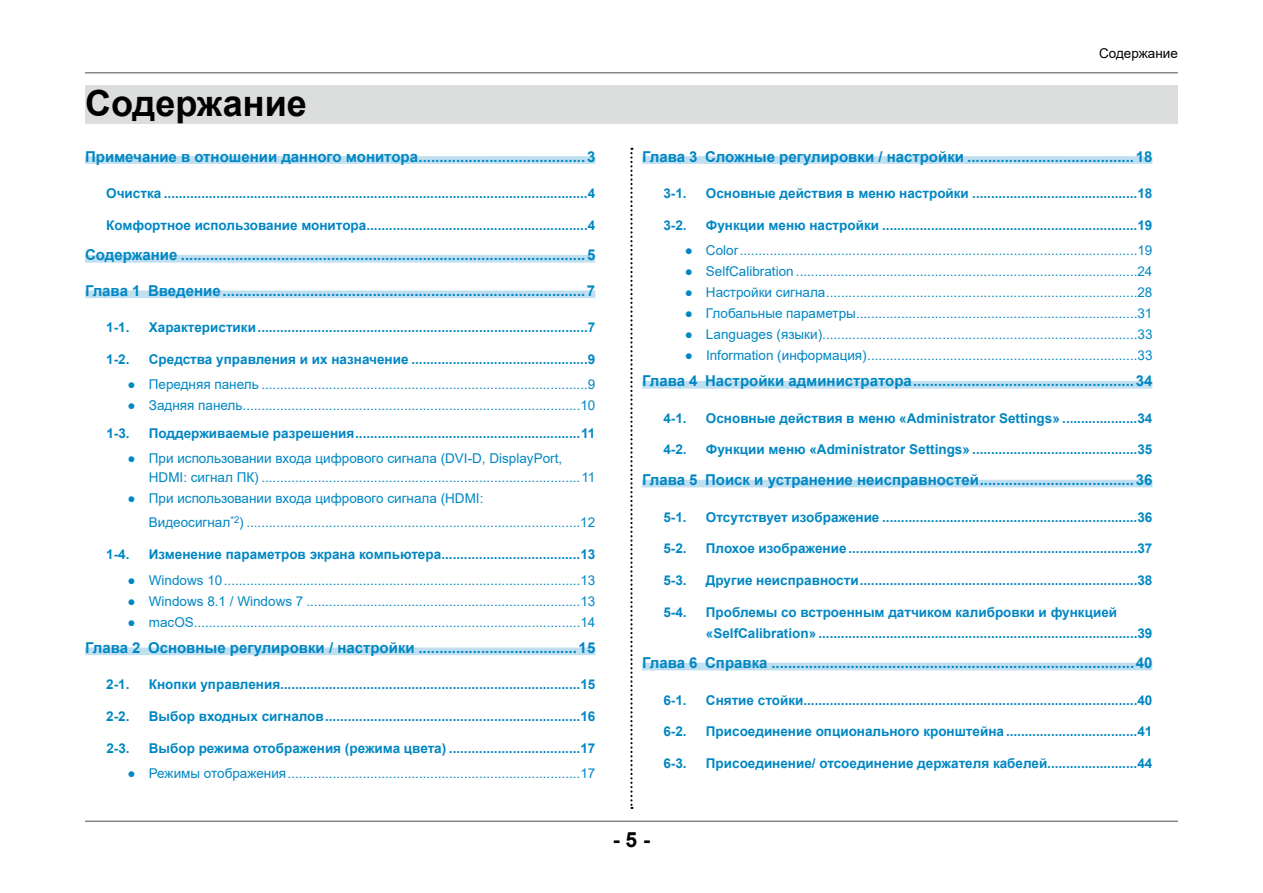
<style>
.page{position:relative;width:1263px;height:893px;background:#fff}
.page>*{position:absolute;margin:0;border:0;box-sizing:border-box;transform-origin:0 0}
.t1{font:700 36px "Arial";color:#000}
.t2{font:700 21px "Arial";color:#000}
.t3{font:700 15px "Arial";color:#0087c3}
.t4{font:700 13.5px "Arial";color:#0087c3}
.t5{font:13.5px/21px "Arial";color:#0087c3}
.t6{font:13.5px "Arial";color:#000}
.t7{font:9.45px "Arial";color:#0087c3}
.s1{font-size:13.5px}
</style>
<div class="page">
<hr style="left:85px;top:821px;width:1093px;height:1px;background:#595757">
<hr style="left:85px;top:72px;width:1093px;height:1px;background:#595757">
<svg style="left:630px;top:148px;width:2px;height:661px"></svg>
<div style="left:85px;top:85px;width:1093px;height:39px;background:#dcdddd"></div>
<div style="left:85px;top:156px;width:510px;height:8px;background:#c0dff1"></div>
<div style="left:85px;top:255px;width:510px;height:8px;background:#c0dff1"></div>
<div style="left:85px;top:290px;width:510px;height:8px;background:#c0dff1"></div>
<div style="left:85px;top:647px;width:510px;height:8px;background:#c0dff1"></div>
<div style="left:642px;top:156px;width:510px;height:8px;background:#c0dff1"></div>
<div style="left:642px;top:381px;width:510px;height:8px;background:#c0dff1"></div>
<div style="left:642px;top:480px;width:510px;height:7px;background:#c0dff1"></div>
<div style="left:642px;top:663px;width:510px;height:7px;background:#c0dff1"></div>
<h1 class="t1" style="left:85px;top:78px;width:223px">Содержание</h1>
<p class="t3" style="left:85px;top:146px;width:512px">Примечание в отношении данного монитора........................................3</p>
<p class="t4" style="left:106px;top:184px;width:490px">Очистка .................................................................................................................4</p>
<p class="t4" style="left:106px;top:215px;width:490px">Комфортное использование монитора...........................................................4</p>
<p class="t3" style="left:85px;top:245px;width:512px">Содержание .................................................................................................5</p>
<p class="t3" style="left:148px;top:280px;width:449px">Введение .......................................................................................7</p>
<p class="t3" style="left:85px;top:280px;width:57px">Глава 1</p>
<p class="t4" style="left:106px;top:318px;width:25px">1-1.</p>
<p class="t4" style="left:149px;top:318px;width:448px">Характеристики ........................................................................................7</p>
<p class="t4" style="left:106px;top:350px;width:25px">1-2.</p>
<p class="t4" style="left:149px;top:350px;width:448px">Средства управления и их назначение ...............................................9</p>
<p class="t5" style="left:128px;top:374px;width:10px">●</p>
<p class="t5" style="left:149px;top:374px;width:448px">Передняя панель .......................................................................................9</p>
<p class="t5" style="left:128px;top:395px;width:10px">●</p>
<p class="t5" style="left:149px;top:395px;width:448px">Задняя панель..........................................................................................10</p>
<p class="t4" style="left:106px;top:423px;width:25px">1-3.</p>
<p class="t4" style="left:149px;top:423px;width:448px">Поддерживаемые разрешения............................................................11</p>
<p class="t5" style="left:128px;top:448px;width:10px">●</p>
<p class="t5" style="left:149px;top:448px;width:415px">При использовании входа цифрового сигнала (DVI D- , DisplayPort,</p>
<p class="t5" style="left:128px;top:488px;width:10px">●</p>
<p class="t5" style="left:149px;top:467px;width:448px">HDMI: сигнал ПК( .....................................................................................11<br>При использовании входа цифрового сигнала (HDMI:</p>
<p class="t4" style="left:106px;top:545px;width:25px">1-4.</p>
<p class="t7" style="left:230px;top:513px;width:15px"><span class="s1">(</span>2*</p>
<p class="t5" style="left:246px;top:512px;width:350px">.........................................................................................12</p>
<p class="t5" style="left:149px;top:512px;width:83px">Видеосигнал</p>
<p class="t4" style="left:149px;top:545px;width:448px">Изменение параметров экрана компьютера.....................................13</p>
<p class="t5" style="left:128px;top:569px;width:10px">●</p>
<p class="t5" style="left:149px;top:569px;width:448px">Windows 10...............................................................................................13</p>
<p class="t5" style="left:128px;top:590px;width:10px">●</p>
<p class="t5" style="left:149px;top:590px;width:448px">Windows 8.1 / Windows 7 .........................................................................13</p>
<p class="t5" style="left:128px;top:611px;width:10px">●</p>
<p class="t5" style="left:149px;top:611px;width:448px">macOS.......................................................................................................14</p>
<p class="t3" style="left:85px;top:637px;width:57px">Глава 2</p>
<p class="t3" style="left:148px;top:637px;width:449px">Основные регулировки / настройки ......................................15</p>
<p class="t4" style="left:106px;top:675px;width:25px">2-1.</p>
<p class="t4" style="left:149px;top:675px;width:448px">Кнопки управления................................................................................15</p>
<p class="t4" style="left:106px;top:707px;width:25px">2-2.</p>
<p class="t4" style="left:149px;top:707px;width:448px">Выбор входных сигналов....................................................................16</p>
<p class="t4" style="left:106px;top:738px;width:25px">2-3.</p>
<p class="t4" style="left:149px;top:738px;width:448px">Выбор режима отображения (режима цвета( ...................................17</p>
<p class="t5" style="left:128px;top:763px;width:10px">●</p>
<p class="t5" style="left:149px;top:763px;width:448px">Режимы отображения..............................................................................17</p>
<p class="t6" style="left:1099px;top:44px;width:80px">Содержание</p>
<p class="t3" style="left:642px;top:146px;width:57px">Глава 3</p>
<p class="t3" style="left:705px;top:146px;width:449px">Сложные регулировки / настройки ........................................18</p>
<p class="t4" style="left:663px;top:184px;width:25px">3-1.</p>
<p class="t4" style="left:706px;top:184px;width:448px">Основные действия в меню настройки ............................................18</p>
<p class="t4" style="left:663px;top:215px;width:25px">3-2.</p>
<p class="t4" style="left:706px;top:215px;width:448px">Функции меню настройки ....................................................................19</p>
<p class="t5" style="left:685px;top:240px;width:10px">●</p>
<p class="t5" style="left:706px;top:240px;width:448px">Color..........................................................................................................19</p>
<p class="t5" style="left:685px;top:261px;width:10px">●</p>
<p class="t5" style="left:706px;top:261px;width:448px">SelfCalibration ...........................................................................................24</p>
<p class="t5" style="left:685px;top:282px;width:10px">●</p>
<p class="t5" style="left:706px;top:282px;width:448px">Настройки сигнала...................................................................................28</p>
<p class="t5" style="left:685px;top:303px;width:10px">●</p>
<p class="t5" style="left:706px;top:303px;width:448px">Глобальные параметры...........................................................................31</p>
<p class="t5" style="left:685px;top:324px;width:10px">●</p>
<p class="t5" style="left:706px;top:324px;width:448px">Languages (языки(....................................................................................33</p>
<p class="t5" style="left:685px;top:345px;width:10px">●</p>
<p class="t5" style="left:706px;top:345px;width:448px">Information (информация(........................................................................33</p>
<p class="t3" style="left:642px;top:371px;width:57px">Глава 4</p>
<p class="t3" style="left:705px;top:371px;width:449px">Настройки администратора.....................................................34</p>
<p class="t4" style="left:663px;top:409px;width:25px">4-1.</p>
<p class="t4" style="left:706px;top:409px;width:448px">Основные действия в меню «Administrator Settings« ....................34</p>
<p class="t4" style="left:663px;top:440px;width:25px">4-2.</p>
<p class="t4" style="left:706px;top:440px;width:448px">Функции меню «Administrator Settings« ............................................35</p>
<p class="t3" style="left:642px;top:469px;width:57px">Глава 5</p>
<p class="t3" style="left:705px;top:469px;width:449px">Поиск и устранение неисправностей.....................................36</p>
<p class="t4" style="left:663px;top:507px;width:25px">5-1.</p>
<p class="t4" style="left:706px;top:507px;width:448px">Отсутствует изображение ....................................................................36</p>
<p class="t4" style="left:663px;top:539px;width:25px">5-2.</p>
<p class="t4" style="left:706px;top:539px;width:448px">Плохое изображение.............................................................................37</p>
<p class="t4" style="left:663px;top:571px;width:25px">5-3.</p>
<p class="t4" style="left:706px;top:571px;width:448px">Другие неисправности..........................................................................38</p>
<p class="t4" style="left:663px;top:602px;width:25px">5-4.</p>
<p class="t4" style="left:706px;top:602px;width:413px">Проблемы со встроенным датчиком калибровки и функцией</p>
<p class="t3" style="left:642px;top:652px;width:57px">Глава 6</p>
<p class="t4" style="left:706px;top:623px;width:448px">«SelfCalibration« .....................................................................................39</p>
<p class="t3" style="left:705px;top:652px;width:449px">Справка .......................................................................................40</p>
<p class="t4" style="left:663px;top:690px;width:25px">6-1.</p>
<p class="t4" style="left:706px;top:690px;width:448px">Снятие стойки.........................................................................................40</p>
<p class="t4" style="left:663px;top:722px;width:25px">6-2.</p>
<p class="t4" style="left:706px;top:722px;width:448px">Присоединение опционального кронштейна...................................41</p>
<p class="t4" style="left:663px;top:754px;width:25px">6-3.</p>
<p class="t4" style="left:706px;top:754px;width:448px">Присоединение/ отсоединение держателя кабелей........................44</p>
<h2 class="t2" style="left:613px;top:825px;width:39px">-5-</h2>
</div>
